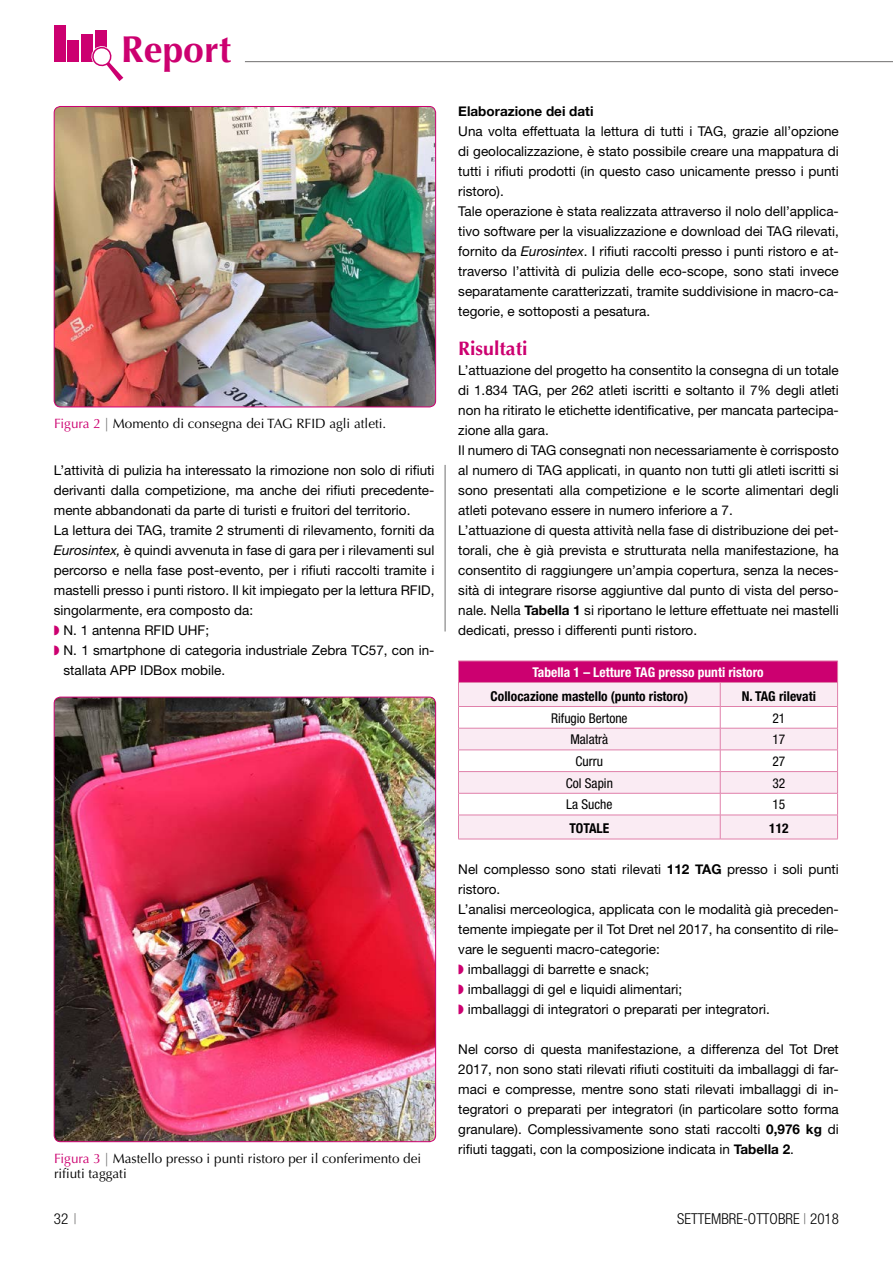
<style>
.page{position:relative;width:893px;height:1263px;background:#fff}
.page>*{position:absolute;margin:0;border:0;box-sizing:border-box;transform-origin:0 0}
.t1{font:700 37.5px "Optima";color:#cc0070}
.t2{font:700 19.5px "Optima";color:#cc0070}
.t3{font:300 condensed 15px "Helvetica Neue";color:#000}
.t4{font:13.5px/20px "Helvetica Neue";color:#000}
.t5{font:13.5px/15px "Optima LT Std";color:#000}
.t6{font:700 condensed 13.5px "Helvetica Neue";color:#000}
.t7{font:condensed 13.5px "Helvetica Neue";color:#000}
.t8{font:700 condensed 13.5px "Helvetica Neue";color:#fff}
.t9{font:700 13.5px "Helvetica Neue";color:#000}
.s1{color:#cc0070}
.s2{color:#706f6f}
.s3{font-style:italic}
.s4{font-weight:700}
</style>
<div class="page">
<hr style="left:245px;top:61px;width:648px;height:1px;background:#706f6f">
<div style="left:54px;top:26px;width:11px;height:36px;background:#cc0070"></div>
<div style="left:68px;top:40px;width:11px;height:22px;background:#cc0070"></div>
<div style="left:81px;top:35px;width:12px;height:27px;background:#cc0070"></div>
<div style="left:95px;top:30px;width:12px;height:32px;background:#cc0070"></div>
<svg style="left:91px;top:46px;width:32px;height:35px"></svg>
<div style="left:458px;top:661px;width:380px;height:21px;background:#cc0070"></div>
<svg style="left:459px;top:683px;width:378px;height:156px;fill:#faebf3"></svg>
<hr style="left:458px;top:661px;width:262px;height:1px;background:#e080aa">
<hr style="left:720px;top:661px;width:118px;height:1px;background:#e080aa">
<hr style="left:458px;top:682px;width:262px;height:1px;background:#e080aa">
<hr style="left:720px;top:682px;width:118px;height:1px;background:#e080aa">
<hr style="left:458px;top:706px;width:262px;height:1px;background:#e080aa">
<hr style="left:720px;top:706px;width:118px;height:1px;background:#e080aa">
<hr style="left:458px;top:728px;width:262px;height:1px;background:#e080aa">
<hr style="left:720px;top:728px;width:118px;height:1px;background:#e080aa">
<hr style="left:458px;top:750px;width:262px;height:1px;background:#e080aa">
<hr style="left:720px;top:750px;width:118px;height:1px;background:#e080aa">
<hr style="left:458px;top:771px;width:262px;height:1px;background:#e080aa">
<hr style="left:720px;top:771px;width:118px;height:1px;background:#e080aa">
<hr style="left:458px;top:793px;width:262px;height:1px;background:#e080aa">
<hr style="left:720px;top:793px;width:118px;height:1px;background:#e080aa">
<hr style="left:458px;top:815px;width:262px;height:1px;background:#e080aa">
<svg style="left:458px;top:661px;width:1px;height:178px"></svg>
<hr style="left:720px;top:815px;width:118px;height:1px;background:#e080aa">
<svg style="left:720px;top:683px;width:1px;height:156px"></svg>
<svg style="left:837px;top:661px;width:1px;height:178px"></svg>
<hr style="left:458px;top:839px;width:262px;height:1px;background:#e080aa">
<hr style="left:720px;top:839px;width:118px;height:1px;background:#e080aa">
<hr style="left:445px;top:465px;width:1px;height:166px;background:#706f6f">
<img style="left:54px;top:106px;width:382px;height:301px">
<div style="left:54px;top:106px;width:382px;height:301px;border:1px solid #cc0070;border-radius:6px"></div>
<img style="left:54px;top:697px;width:382px;height:445px">
<h1 class="t1" style="left:121px;top:27px;width:112px">Report</h1>
<p class="t5" style="left:54px;top:416px;width:334px"><span class="s1">Figura 2</span> <span class="s2">|</span> Momento di consegna dei TAG RFID agli atleti.</p>
<p class="t4" style="left:54px;top:460px;width:382px">L’attività di pulizia ha interessato la rimozione non solo di rifiuti</p>
<p class="t4" style="left:54px;top:480px;width:382px">derivanti dalla competizione, ma anche dei rifiuti precedente-</p>
<p class="t4" style="left:54px;top:500px;width:358px">mente abbandonati da parte di turisti e fruitori del territorio.</p>
<p class="t4" style="left:54px;top:520px;width:382px">La lettura dei TAG, tramite 2 strumenti di rilevamento, forniti da</p>
<p class="t4" style="left:54px;top:540px;width:382px"><span class="s3">Eurosintex,</span> è quindi avvenuta in fase di gara per i rilevamenti sul</p>
<p class="t4" style="left:54px;top:560px;width:382px">percorso e nella fase post-evento, per i rifiuti raccolti tramite i</p>
<p class="t4" style="left:54px;top:580px;width:382px">mastelli presso i punti ristoro. Il kit impiegato per la lettura RFID,</p>
<p class="t4" style="left:54px;top:600px;width:201px">singolarmente, era composto da:</p>
<p class="t4" style="left:54px;top:620px;width:157px"><span class="s1">◗</span> N. 1 antenna RFID UHF;</p>
<p class="t4" style="left:54px;top:640px;width:382px"><span class="s1">◗</span> N. 1 smartphone di categoria industriale Zebra TC57, con in-</p>
<p class="t4" style="left:64px;top:660px;width:163px">stallata APP IDBox mobile.</p>
<p class="t5" style="left:54px;top:1151px;width:369px"><span class="s1">Figura 3</span> <span class="s2">|</span> Mastello presso i punti ristoro per il conferimento dei rifiuti taggati</p>
<p class="t9" style="left:458px;top:101px;width:137px">Elaborazione dei dati</p>
<p class="t4" style="left:458px;top:121px;width:382px">Una volta effettuata la lettura di tutti i TAG, grazie all’opzione di geolocalizzazione, è stato possibile creare una mappatura di tutti i rifiuti prodotti (in questo caso unicamente presso i punti ristoro).<br>Tale operazione è stata realizzata attraverso il nolo dell’applica&shy;tivo software per la visualizzazione e download dei TAG rilevati, fornito da <span class="s3">Eurosintex</span>. I rifiuti raccolti presso i punti ristoro e at&shy;traverso l’attività di pulizia delle eco-scope, sono stati invece separatamente caratterizzati, tramite suddivisione in macro-ca&shy;tegorie, e sottoposti a pesatura.</p>
<h2 class="t2" style="left:458px;top:337px;width:71px">Risultati</h2>
<p class="t4" style="left:458px;top:360px;width:382px">L’attuazione del progetto ha consentito la consegna di un totale di 1.834 TAG, per 262 atleti iscritti e soltanto il 7% degli atleti non ha ritirato le etichette identificative, per mancata partecipa&shy;zione alla gara.<br>Il numero di TAG consegnati non necessariamente è corrisposto al numero di TAG applicati, in quanto non tutti gli atleti iscritti si sono presentati alla competizione e le scorte alimentari degli atleti potevano essere in numero inferiore a 7.<br>L’attuazione di questa attività nella fase di distribuzione dei pet&shy;torali, che è già prevista e strutturata nella manifestazione, ha consentito di raggiungere un’ampia copertura, senza la neces&shy;sità di integrare risorse aggiuntive dal punto di vista del perso&shy;nale. Nella <span class="s4">Tabella 1</span> si riportano le letture effettuate nei mastelli dedicati, presso i differenti punti ristoro.</p>
<p class="t8" style="left:532px;top:664px;width:233px">Tabella 1 – Letture TAG presso punti ristoro</p>
<p class="t6" style="left:491px;top:685px;width:199px">Collocazione mastello (punto ristoro)</p>
<p class="t6" style="left:742px;top:685px;width:76px">N. TAG rilevati</p>
<p class="t7" style="left:551px;top:710px;width:78px">Rifugio Bertone</p>
<p class="t7" style="left:772px;top:710px;width:14px">21</p>
<p class="t7" style="left:570px;top:732px;width:39px">Malatrà</p>
<p class="t7" style="left:772px;top:732px;width:14px">17</p>
<p class="t7" style="left:576px;top:753px;width:29px">Curru</p>
<p class="t7" style="left:772px;top:753px;width:14px">27</p>
<p class="t7" style="left:566px;top:775px;width:49px">Col Sapin</p>
<p class="t7" style="left:772px;top:775px;width:14px">32</p>
<p class="t7" style="left:566px;top:797px;width:48px">La Suche</p>
<p class="t7" style="left:772px;top:797px;width:14px">15</p>
<p class="t6" style="left:569px;top:817px;width:41px">TOTALE</p>
<p class="t6" style="left:769px;top:817px;width:21px">112</p>
<p class="t4" style="left:458px;top:859px;width:382px">Nel complesso sono stati rilevati <span class="s4">112 TAG</span> presso i soli punti ristoro.<br>L’analisi merceologica, applicata con le modalità già preceden&shy;temente impiegate per il Tot Dret nel 2017, ha consentito di rile&shy;vare le seguenti macro-categorie:<br><span class="s1">◗</span> imballaggi di barrette e snack;<br><span class="s1">◗</span> imballaggi di gel e liquidi alimentari;<br><span class="s1">◗</span> imballaggi di integratori o preparati per integratori.</p>
<p class="t4" style="left:458px;top:1039px;width:382px;text-align:justify">Nel corso di questa manifestazione, a differenza del Tot Dret 2017, non sono stati rilevati rifiuti costituiti da imballaggi di far&shy;maci e compresse, mentre sono stati rilevati imballaggi di in&shy;tegratori o preparati per integratori (in particolare sotto forma granulare). Complessivamente sono stati raccolti <span class="s4">0,976 kg</span> di rifiuti taggati, con la composizione indicata in <span class="s4">Tabella 2</span>.</p>
<p class="t3" style="left:54px;top:1210px;width:25px">32 <span class="s2">|</span></p>
<p class="t3" style="left:677px;top:1210px;width:163px">SETTEMBRE-OTTOBRE <span class="s2">|</span> 2018</p>
</div>
